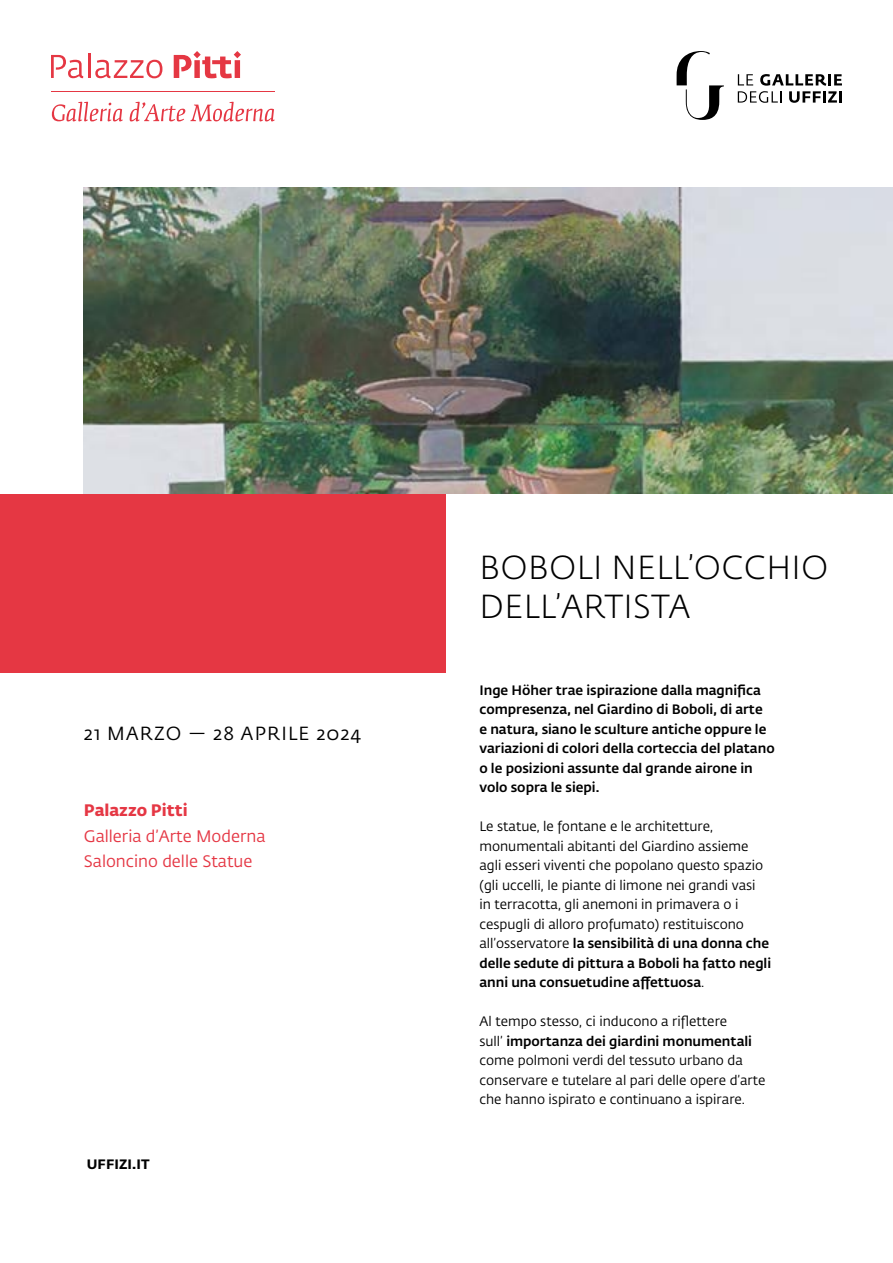
<style>
.page{position:relative;width:893px;height:1263px;background:#fff}
.page>*{position:absolute;margin:0;border:0;box-sizing:border-box;transform-origin:0 0}
.t1{font:300 33px/39.6px "Fedra Sans Pro";letter-spacing:.01em;color:#000}
.t2{font:18.9px "Fedra Sans Pro";letter-spacing:.06em;color:#000}
.t3{font:16.5px/25.5px "Fedra Sans Pro";color:#e53744}
.t4{font:700 16.5px "Fedra Sans Pro";color:#e53744}
.t5{font:13.5px/19.5px "Fedra Sans Pro";color:#000}
.t6{font:500 13.5px/19.5px "Fedra Sans Pro";color:#000}
.t7{font:700 13.5px "Fedra Sans Pro";letter-spacing:.01em;color:#000}
.s1{font-weight:500}
</style>
<div class="page">
<img style="left:84px;top:187px;width:809px;height:307px">
<svg style="left:677px;top:51px;width:47px;height:69px"></svg>
<svg style="left:738px;top:74px;width:104px;height:29px"></svg>
<svg style="left:52px;top:102px;width:71px;height:19px"></svg>
<svg style="left:130px;top:102px;width:145px;height:20px"></svg>
<hr style="left:51px;top:91px;width:224px;height:1px;background:#e53743">
<svg style="left:51px;top:55px;width:32px;height:23px"></svg>
<hr style="left:88px;top:53px;width:3px;height:25px;background:#e53743">
<svg style="left:95px;top:60px;width:67px;height:18px"></svg>
<svg style="left:174px;top:51px;width:67px;height:27px"></svg>
<div style="left:0;top:494px;width:446px;height:178px;background:#e53743"></div>
<h2 class="t2" style="left:84px;top:720px;width:279px">21 MARZO — 28 APRILE 2024</h2>
<p class="t4" style="left:84px;top:797px;width:105px">Palazzo Pitti</p>
<p class="t3" style="left:84px;top:822px;width:183px">Galleria d’Arte Moderna<br>Saloncino delle Statue</p>
<p class="t7" style="left:87px;top:1154px;width:64px">UFFIZI.IT</p>
<h1 class="t1" style="left:480px;top:547px;width:350px">BOBOLI NELL’OCCHIO<br>DELL’ARTISTA</h1>
<p class="t6" style="left:479px;top:679px;width:297px">Inge Höher trae ispirazione dalla magnifica compresenza, nel Giardino di Boboli, di arte<br>e natura, siano le sculture antiche oppure le variazioni di colori della corteccia del platano o le posizioni assunte dal grande airone in volo sopra le siepi.</p>
<p class="t5" style="left:479px;top:816px;width:293px">Le statue, le fontane e le architetture, monumentali abitanti del Giardino assieme agli esseri viventi che popolano questo spazio (gli uccelli, le piante di limone nei grandi vasi<br>in terracotta, gli anemoni in primavera o i cespugli di alloro profumato) restituiscono all’osservatore <span class="s1">la sensibilità di una donna che delle sedute di pittura a Boboli ha fatto negli anni una consuetudine affettuosa</span>.</p>
<p class="t5" style="left:479px;top:1011px;width:288px">Al tempo stesso, ci inducono a riflettere<br>sull’ <span class="s1">importanza dei giardini monumentali </span>come polmoni verdi del tessuto urbano da conservare e tutelare al pari delle opere d’arte che hanno ispirato e continuano a ispirare.</p>
</div>
